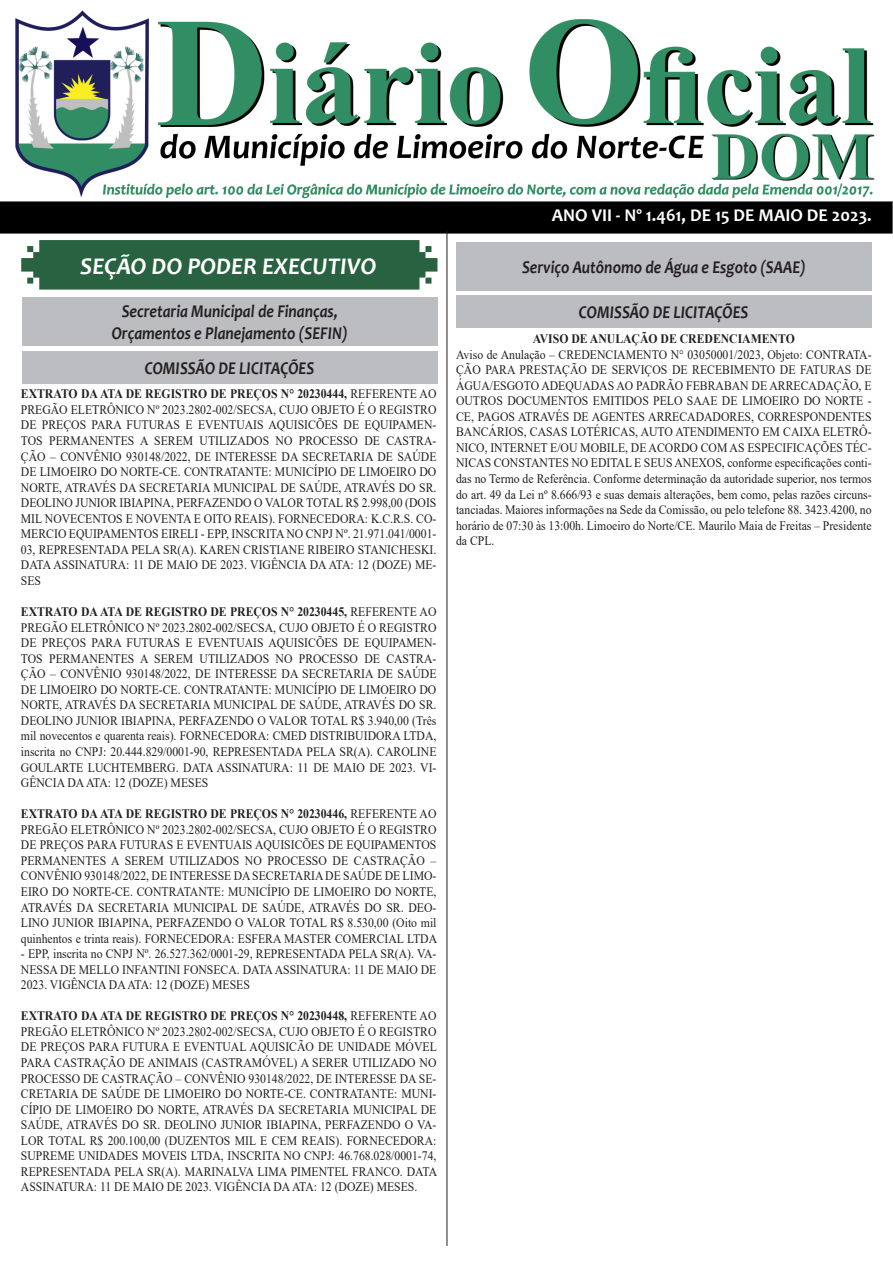
<style>
.page{position:relative;width:893px;height:1263px;background:#fff}
.page>*{position:absolute;margin:0;border:0;box-sizing:border-box;transform-origin:0 0}
.t1{font:italic 700 24px "Candara";color:#fff}
.t2{font:italic 700 18px "Candara";color:#231f20;scale:.87 1}
.t3{font:700 18px "Candara";color:#fff}
.t4{font:12.9px/15.6px "Times New Roman";color:#231f20;text-align:justify;scale:.9 1}
.t5{font:700 12.9px "Times New Roman";color:#231f20;scale:.9 1}
.s1{font-weight:700}
</style>
<div class="page">
<img style="left:0;top:10px;width:893px;height:224px">
<svg style="left:21px;top:240px;width:416px;height:50px;background:#346a4a"></svg>
<hr style="left:447px;top:231px;width:1px;height:1015px;background:#231f20">
<div style="left:22px;top:297px;width:416px;height:49px;background:#bcbdc0"></div>
<div style="left:22px;top:351px;width:416px;height:32px;background:#bcbdc0"></div>
<div style="left:456px;top:242px;width:416px;height:49px;background:#bcbdc0"></div>
<div style="left:456px;top:296px;width:416px;height:32px;background:#bcbdc0"></div>
<p class="t1" style="left:80px;top:251px;width:298px">SEÇÃO DO PODER EXECUTIVO</p>
<p class="t2" style="left:122px;top:300px;width:250px">Secretaria Municipal de Finanças,</p>
<p class="t2" style="left:112px;top:322px;width:273px">Orçamentos e Planejamento (SEFIN)</p>
<p class="t2" style="left:145px;top:357px;width:196px">COMISSÃO DE LICITAÇÕES</p>
<p class="t4" style="left:21px;top:386px;width:463px"><span class="s1">EXTRATO DA ATA DE REGISTRO DE PREÇOS N° 20230444,</span> REFERENTE AO PREGÃO ELETRÔNICO Nº 2023.2802-002/SECSA, CUJO OBJETO É O REGISTRO DE PREÇOS PARA FUTURAS E EVENTUAIS AQUISICÕES DE EQUIPAMEN-TOS PERMANENTES A SEREM UTILIZADOS NO PROCESSO DE CASTRA-ÇÃO – CONVÊNIO 930148/2022, DE INTERESSE DA SECRETARIA DE SAÚDE DE LIMOEIRO DO NORTE-CE. CONTRATANTE: MUNICÍPIO DE LIMOEIRO DO NORTE, ATRAVÉS DA SECRETARIA MUNICIPAL DE SAÚDE, ATRAVÉS DO SR.<br>DEOLINO JUNIOR IBIAPINA, PERFAZENDO O VALOR TOTAL R$ 2.998,00 (DOIS MIL NOVECENTOS E NOVENTA E OITO REAIS). FORNECEDORA: K.C.R.S. CO-MERCIO EQUIPAMENTOS EIRELI - EPP, INSCRITA NO CNPJ Nº. 21.971.041/0001- 03, REPRESENTADA PELA SR(A). KAREN CRISTIANE RIBEIRO STANICHESKI.<br>DATA ASSINATURA: 11 DE MAIO DE 2023. VIGÊNCIA DA ATA: 12 (DOZE) ME-SES</p>
<p class="t4" style="left:21px;top:603px;width:463px"><span class="s1">EXTRATO DA ATA DE REGISTRO DE PREÇOS N° 20230445,</span> REFERENTE AO PREGÃO ELETRÔNICO Nº 2023.2802-002/SECSA, CUJO OBJETO É O REGISTRO DE PREÇOS PARA FUTURAS E EVENTUAIS AQUISICÕES DE EQUIPAMEN-TOS PERMANENTES A SEREM UTILIZADOS NO PROCESSO DE CASTRA-ÇÃO – CONVÊNIO 930148/2022, DE INTERESSE DA SECRETARIA DE SAÚDE DE LIMOEIRO DO NORTE-CE. CONTRATANTE: MUNICÍPIO DE LIMOEIRO DO NORTE, ATRAVÉS DA SECRETARIA MUNICIPAL DE SAÚDE, ATRAVÉS DO SR.<br>DEOLINO JUNIOR IBIAPINA, PERFAZENDO O VALOR TOTAL R$ 3.940,00 (Três mil novecentos e quarenta reais). FORNECEDORA: CMED DISTRIBUIDORA LTDA, inscrita no CNPJ: 20.444.829/0001-90, REPRESENTADA PELA SR(A). CAROLINE GOULARTE LUCHTEMBERG. DATA ASSINATURA: 11 DE MAIO DE 2023. VI-GÊNCIA DA ATA: 12 (DOZE) MESES</p>
<p class="t4" style="left:21px;top:806px;width:464px"><span class="s1">EXTRATO DA ATA DE REGISTRO DE PREÇOS N° 20230446,</span> REFERENTE AO PREGÃO ELETRÔNICO Nº 2023.2802-002/SECSA, CUJO OBJETO É O REGISTRO DE PREÇOS PARA FUTURAS E EVENTUAIS AQUISICÕES DE EQUIPAMENTOS PERMANENTES A SEREM UTILIZADOS NO PROCESSO DE CASTRAÇÃO – CONVÊNIO 930148/2022, DE INTERESSE DA SECRETARIA DE SAÚDE DE LIMO-EIRO DO NORTE-CE. CONTRATANTE: MUNICÍPIO DE LIMOEIRO DO NORTE, ATRAVÉS DA SECRETARIA MUNICIPAL DE SAÚDE, ATRAVÉS DO SR. DEO-LINO JUNIOR IBIAPINA, PERFAZENDO O VALOR TOTAL R$ 8.530,00 (Oito mil quinhentos e trinta reais). FORNECEDORA: ESFERA MASTER COMERCIAL LTDA</p>
<p class="t4" style="left:21px;top:946px;width:463px">- EPP, inscrita no CNPJ Nº. 26.527.362/0001-29, REPRESENTADA PELA SR(A). VA-NESSA DE MELLO INFANTINI FONSECA. DATA ASSINATURA: 11 DE MAIO DE 2023. VIGÊNCIA DA ATA: 12 (DOZE) MESES</p>
<p class="t4" style="left:21px;top:1008px;width:464px"><span class="s1">EXTRATO DA ATA DE REGISTRO DE PREÇOS N° 20230448,</span> REFERENTE AO PREGÃO ELETRÔNICO Nº 2023.2802-002/SECSA, CUJO OBJETO É O REGISTRO DE PREÇOS PARA FUTURA E EVENTUAL AQUISICÃO DE UNIDADE MÓVEL PARA CASTRAÇÃO DE ANIMAIS (CASTRAMÓVEL) A SERER UTILIZADO NO PROCESSO DE CASTRAÇÃO – CONVÊNIO 930148/2022, DE INTERESSE DA SE-CRETARIA DE SAÚDE DE LIMOEIRO DO NORTE-CE. CONTRATANTE: MUNI-CÍPIO DE LIMOEIRO DO NORTE, ATRAVÉS DA SECRETARIA MUNICIPAL DE SAÚDE, ATRAVÉS DO SR. DEOLINO JUNIOR IBIAPINA, PERFAZENDO O VA-LOR TOTAL R$ 200.100,00 (DUZENTOS MIL E CEM REAIS). FORNECEDORA:<br>SUPREME UNIDADES MOVEIS LTDA, INSCRITA NO CNPJ: 46.768.028/0001-74, REPRESENTADA PELA SR(A). MARINALVA LIMA PIMENTEL FRANCO. DATA ASSINATURA: 11 DE MAIO DE 2023. VIGÊNCIA DA ATA: 12 (DOZE) MESES.</p>
<p class="t3" style="left:552px;top:204px;width:321px">ANO VII - Nº 1.461, DE 15 DE MAIO DE 2023.</p>
<p class="t2" style="left:522px;top:255px;width:328px">Serviço Autônomo de Água e Esgoto (SAAE)</p>
<p class="t2" style="left:579px;top:301px;width:196px">COMISSÃO DE LICITAÇÕES</p>
<p class="t5" style="left:533px;top:329px;width:292px">AVISO DE ANULAÇÃO DE CREDENCIAMENTO</p>
<p class="t4" style="left:456px;top:346px;width:463px">Aviso de Anulação – CREDENCIAMENTO N° 03050001/2023, Objeto: CONTRATA-ÇÃO PARA PRESTAÇÃO DE SERVIÇOS DE RECEBIMENTO DE FATURAS DE ÁGUA/ESGOTO ADEQUADAS AO PADRÃO FEBRABAN DE ARRECADAÇÃO, E OUTROS DOCUMENTOS EMITIDOS PELO SAAE DE LIMOEIRO DO NORTE - CE, PAGOS ATRAVÉS DE AGENTES ARRECADADORES, CORRESPONDENTES BANCÁRIOS, CASAS LOTÉRICAS, AUTO ATENDIMENTO EM CAIXA ELETRÔ-NICO, INTERNET E/OU MOBILE, DE ACORDO COM AS ESPECIFICAÇÕES TÉC-NICAS CONSTANTES NO EDITAL E SEUS ANEXOS, conforme especificações conti&shy;das no Termo de Referência. Conforme determinação da autoridade superior, nos termos do art. 49 da Lei nº 8.666/93 e suas demais alterações, bem como, pelas razões circuns&shy;tanciadas. Maiores informações na Sede da Comissão, ou pelo telefone 88. 3423.4200, no horário de 07:30 às 13:00h. Limoeiro do Norte/CE. Maurilo Maia de Freitas – Presidente da CPL.</p>
</div>
